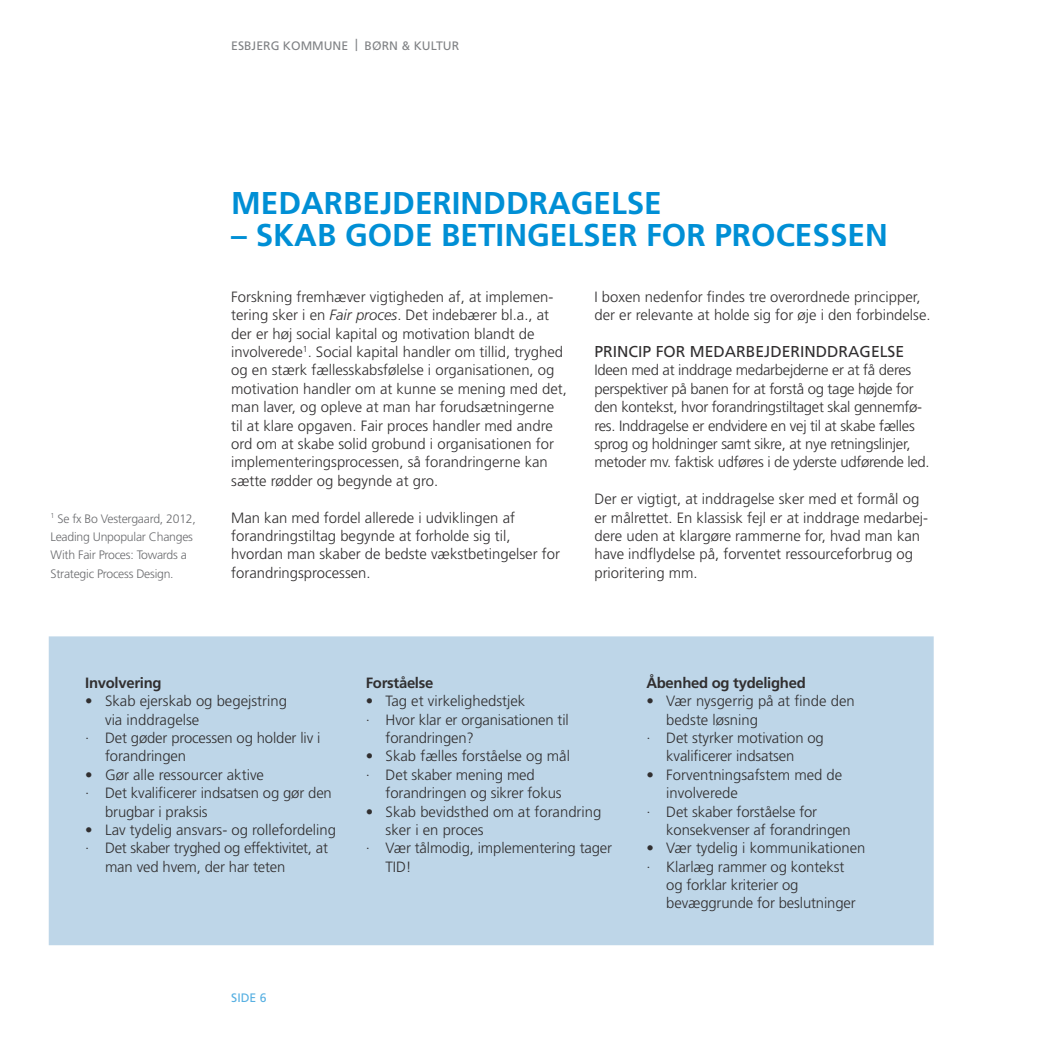
<style>
.page{position:relative;width:1042px;height:1042px;background:#fff}
.page>*{position:absolute;margin:0;border:0;box-sizing:border-box;transform-origin:0 0}
.Rubrik{font:700 31.5px "Frutiger LT Std";color:#008fd5}
.Underrubrik{font:15.75px "Frutiger LT Std";color:#312f30}
.Brød{font:300 14.88px/18.4px "Frutiger LT Std";color:#312f30}
.Brød-2{font:300 14.88px/18.4px "Frutiger LT Std";letter-spacing:-.02em;color:#312f30}
.FED{font:700 14.88px "Frutiger LT Std";letter-spacing:-.02em;color:#312f30}
.Kilde{font:300 12.25px/18.4px "Frutiger LT Std";letter-spacing:-.02em;color:#6c6d70}
.t1{font:12.25px "Frutiger LT Std";color:#808285}
.t2{font:12.25px "Frutiger LT Std";color:#57b0e2}
.s1{font-style:italic}
</style>
<div class="page">
<div style="left:50px;top:637px;width:883px;height:307px;background:#bed6e8"></div>
<div style="left:49px;top:636px;width:884px;height:309px;border:2px solid #bed6e8"></div>
<p class="t1" style="left:231px;top:38px;width:230px">ESBJERG KOMMUNE | BØRN &amp; KULTUR</p>
<p class="Kilde" style="left:50px;top:509px;width:147px"><sup>1</sup> Se fx Bo Vestergaard, 2012,<br>Leading Unpopular Changes<br>With Fair Proces: Towards a<br>Strategic Process Design.</p>
<p class="Rubrik" style="left:231px;top:184px;width:432px">MEDARBEJDERINDDRAGELSE</p>
<p class="Rubrik" style="left:231px;top:217px;width:658px">– SKAB GODE BETINGELSER FOR PROCESSEN</p>
<p class="Brød" style="left:231px;top:288px;width:337px">Forskning fremhæver vigtigheden af, at implemen&shy;tering sker i en <span class="s1">Fair proces</span>. Det indebærer bl.a., at der er høj social kapital og motivation blandt de involverede<sup>1</sup>. Social kapital handler om tillid, tryghed og en stærk fællesskabsfølelse i organisationen, og motivation handler om at kunne se mening med det, man laver, og opleve at man har forudsætningerne til at klare opgaven. Fair proces handler med andre ord om at skabe solid grobund i organisationen for implementeringsprocessen, så forandringerne kan sætte rødder og begynde at gro.</p>
<p class="Brød" style="left:231px;top:508px;width:330px">Man kan med fordel allerede i udviklingen af forandringstiltag begynde at forholde sig til, hvordan man skaber de bedste vækstbetingelser for forandringsprocessen.</p>
<p class="Brød" style="left:594px;top:288px;width:338px">I boxen nedenfor findes tre overordnede principper, der er relevante at holde sig for øje i den forbindelse.</p>
<p class="Underrubrik" style="left:594px;top:342px;width:311px">PRINCIP FOR MEDARBEJDERINDDRAGELSE</p>
<p class="Brød-2" style="left:594px;top:361px;width:337px">Ideen med at inddrage medarbejderne er at få deres perspektiver på banen for at forstå og tage højde for den kontekst, hvor forandringstiltaget skal gennemfø&shy;res. Inddragelse er endvidere en vej til at skabe fælles sprog og holdninger samt sikre, at nye retningslinjer, metoder mv. faktisk udføres i de yderste udførende led.</p>
<p class="Brød" style="left:594px;top:490px;width:335px">Der er vigtigt, at inddragelse sker med et formål og er målrettet. En klassisk fejl er at inddrage medarbej&shy;dere uden at klargøre rammerne for, hvad man kan have indflydelse på, forventet ressourceforbrug og prioritering mm.</p>
<p class="FED" style="left:85px;top:674px;width:78px">Involvering</p>
<p class="Brød" style="left:105px;top:692px;width:183px;text-indent:-20px">• Skab ejerskab og begejstring via inddragelse</p>
<p class="Brød" style="left:105px;top:729px;width:217px;text-indent:-20px">· Det gøder processen og holder liv i forandringen</p>
<p class="Brød" style="left:85px;top:766px;width:180px">• Gør alle ressourcer aktive</p>
<p class="Brød" style="left:105px;top:784px;width:228px;text-indent:-20px">· Det kvalificerer indsatsen og gør den brugbar i praksis</p>
<p class="Brød" style="left:85px;top:821px;width:252px">• Lav tydelig ansvars- og rollefordeling</p>
<p class="Brød-2" style="left:105px;top:839px;width:224px;text-indent:-20px">· Det skaber tryghed og effektivitet, at man ved hvem, der har teten</p>
<p class="FED" style="left:366px;top:674px;width:69px">Forståelse</p>
<p class="Brød" style="left:366px;top:692px;width:161px">• Tag et virkelighedstjek</p>
<p class="Brød" style="left:386px;top:710px;width:185px;text-indent:-20px">· Hvor klar er organisationen til forandringen?</p>
<p class="Brød" style="left:366px;top:747px;width:206px">• Skab fælles forståelse og mål</p>
<p class="Brød" style="left:386px;top:766px;width:177px;text-indent:-20px">· Det skaber mening med forandringen og sikrer fokus</p>
<p class="Brød" style="left:386px;top:802px;width:217px;text-indent:-20px">• Skab bevidsthed om at forandring sker i en proces</p>
<p class="Brød" style="left:386px;top:839px;width:228px;text-indent:-20px">· Vær tålmodig, implementering tager<br>TID!</p>
<p class="t2" style="left:231px;top:990px;width:37px">SIDE 6</p>
<p class="FED" style="left:646px;top:674px;width:161px">Åbenhed og tydelighed</p>
<p class="Brød" style="left:666px;top:692px;width:190px;text-indent:-20px">• Vær nysgerrig på at finde den bedste løsning</p>
<p class="Brød" style="left:666px;top:729px;width:159px;text-indent:-20px">· Det styrker motivation og kvalificerer indsatsen</p>
<p class="Brød" style="left:666px;top:766px;width:178px;text-indent:-20px">• Forventningsafstem med de involverede</p>
<p class="Brød" style="left:666px;top:802px;width:186px;text-indent:-20px">· Det skaber forståelse for konsekvenser af forandringen</p>
<p class="Brød" style="left:646px;top:839px;width:221px">• Vær tydelig i kommunikationen</p>
<p class="Brød" style="left:666px;top:857px;width:191px;text-indent:-20px">· Klarlæg rammer og kontekst og forklar kriterier og bevæggrunde for beslutninger</p>
</div>
